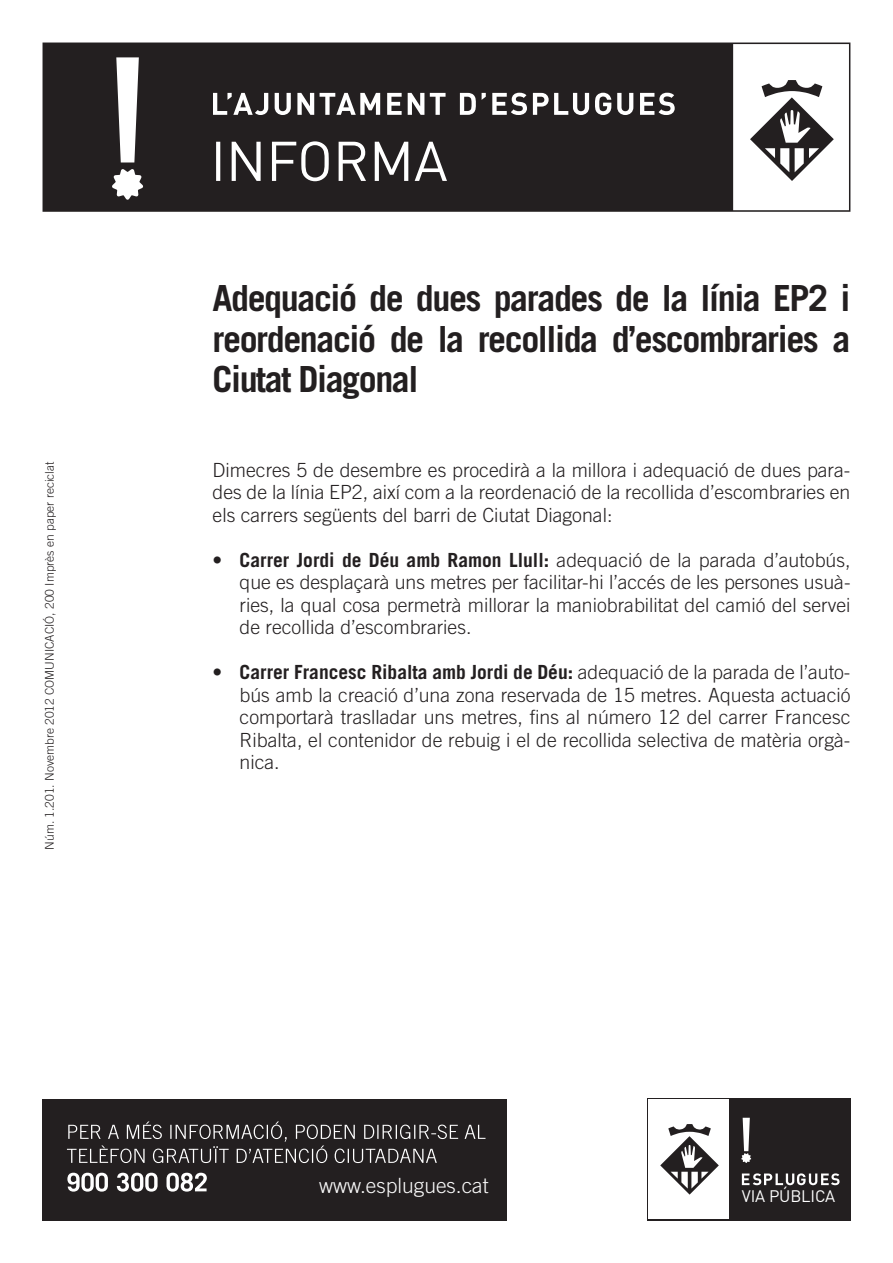
<style>
.page{position:relative;width:893px;height:1263px;background:#fff}
.page>*{position:absolute;margin:0;border:0;box-sizing:border-box;transform-origin:0 0}
.t1{font:700 36px/40.5px "Trade Gothic LT Com";letter-spacing:-.04em;color:#231f20;text-align:justify}
.t2{font:300 21px "Trade Gothic LT Com";color:#fafafa}
.t3{font:300 19.5px/22.5px "Trade Gothic LT Com";color:#231f20;text-align:justify}
.t4{font:16.5px "DIN";letter-spacing:-.01em;color:#fff}
.t5{font:300 12px "Trade Gothic LT Com";color:#231f20}
.s1{font-weight:700}
</style>
<div class="page">
<svg style="left:43px;top:43px;width:807px;height:169px;background:#433f40"></svg>
<svg style="left:216px;top:141px;width:231px;height:40px"></svg>
<svg style="left:213px;top:93px;width:462px;height:22px"></svg>
<svg style="left:112px;top:57px;width:32px;height:143px"></svg>
<div style="left:43px;top:1098px;width:464px;height:122px;background:#231f20"></div>
<svg style="left:67px;top:1173px;width:140px;height:18px"></svg>
<svg style="left:67px;top:1121px;width:418px;height:42px"></svg>
<div style="left:647px;top:1098px;width:203px;height:122px;background:#231f20"></div>
<div style="left:648px;top:1100px;width:81px;height:119px;background:#fff"></div>
<svg style="left:660px;top:1124px;width:59px;height:70px"></svg>
<svg style="left:741px;top:1118px;width:10px;height:45px"></svg>
<svg style="left:742px;top:1173px;width:97px;height:12px"></svg>
<p class="t5" style="left:43px;top:850px;width:390px;rotate:-90deg">Núm. 1.201. Novembre 2012 COMUNICACIÓ, 200 Imprès en paper reciclat</p>
<p class="t1" style="left:213px;top:278px;width:639px">Adequació de dues parades de la línia EP2 i reordenació de la recollida d’escombraries a Ciutat Diagonal</p>
<p class="t3" style="left:213px;top:458px;width:639px">Dimecres 5 de desembre es procedirà a la millora i adequació de dues para&shy;des de la línia EP2, així com a la reordenació de la recollida d’escombraries en els carrers següents del barri de Ciutat Diagonal:</p>
<p class="t3" style="left:240px;top:548px;width:612px;text-indent:-27px"><span class="s1">• Carrer Jordi de Déu amb Ramon Llull:</span> adequació de la parada d’autobús, que es desplaçarà uns metres per facilitar-hi l’accés de les persones usuà&shy;ries, la qual cosa permetrà millorar la maniobrabilitat del camió del servei de recollida d’escombraries.</p>
<p class="t3" style="left:240px;top:661px;width:612px;text-indent:-27px"><span class="s1">• Carrer Francesc Ribalta amb Jordi de Déu:</span> adequació de la parada de l’auto&shy;bús amb la creació d’una zona reservada de 15 metres. Aquesta actuació comportarà traslladar uns metres, fins al número 12 del carrer Francesc Ribalta, el contenidor de rebuig i el de recollida selectiva de matèria orgà&shy;nica.</p>
<p class="t2" style="left:319px;top:1173px;width:171px">www.esplugues.cat</p>
<p class="t4" style="left:742px;top:1186px;width:95px">VIA PÚBLICA</p>
</div>
